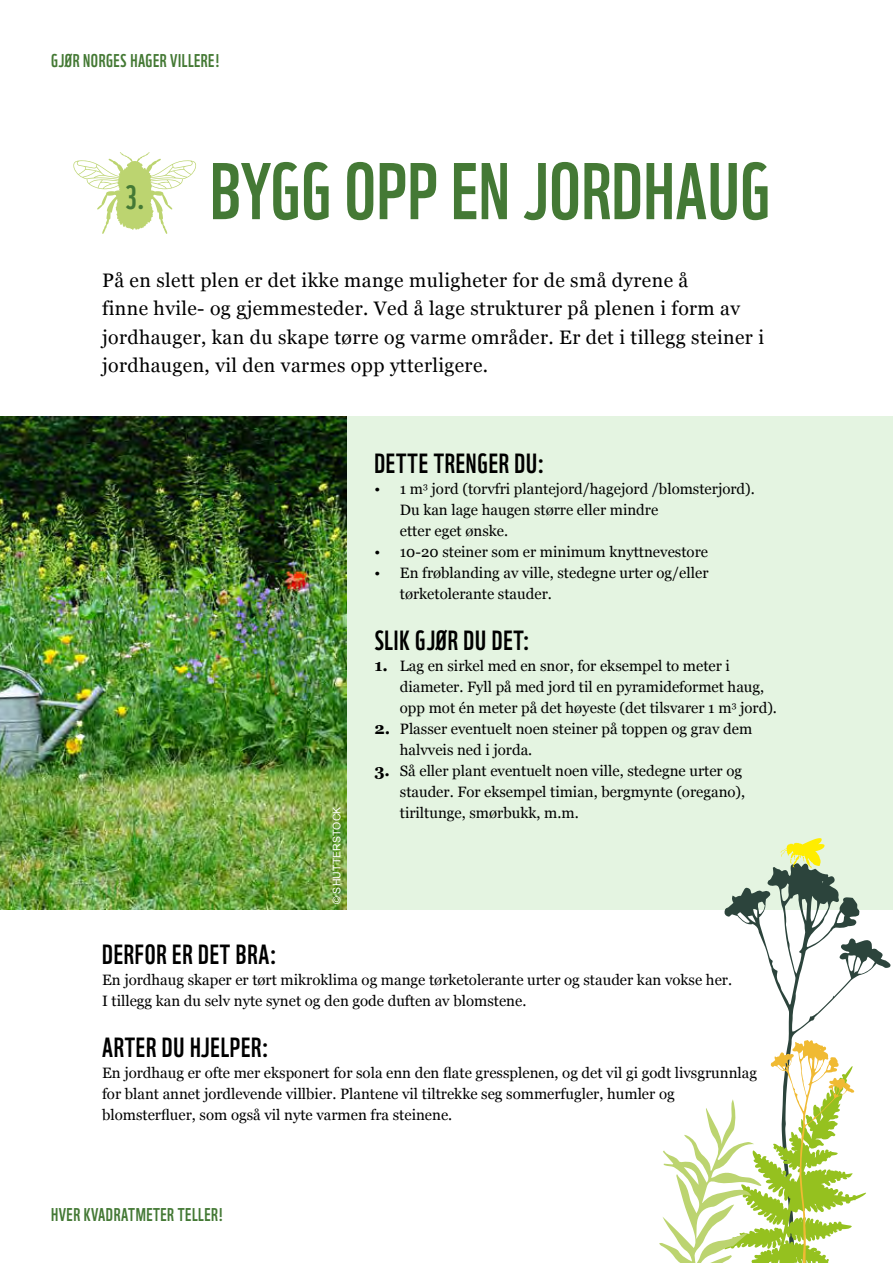
<style>
.page{position:relative;width:893px;height:1263px;background:#fff}
.page>*{position:absolute;margin:0;border:0;box-sizing:border-box;transform-origin:0 0}
.t1{font:78px "WWF";letter-spacing:.01em;color:#447935}
.t2{font:32.7px "WWF";color:#447935}
.t3{font:27px "WWF";letter-spacing:.03em;color:#000}
.t4{font:19.5px/28.5px "Georgia";letter-spacing:.02em;color:#000}
.t5{font:18px "WWF";letter-spacing:.03em;color:#447934}
.t6{font:18px "WWF";letter-spacing:.03em;color:#447935}
.t7{font:15px/21px "Georgia";color:#000}
.t8{font:10.5px "Arial";letter-spacing:.01em;color:#fff}
.s1{font-weight:700;font-size:16.5px}
</style>
<div class="page">
<div style="left:0;top:417px;width:893px;height:493px;background:#e4f4e1"></div>
<svg style="left:73px;top:152px;width:123px;height:82px"></svg>
<img style="left:0;top:417px;width:346px;height:493px">
<svg style="left:725px;top:867px;width:166px;height:173px"></svg>
<svg style="left:659px;top:1040px;width:207px;height:223px"></svg>
<svg style="left:781px;top:838px;width:43px;height:30px"></svg>
<p class="t5" style="left:51px;top:46px;width:170px">GJØR NORGES HAGER VILLERE!</p>
<h2 class="t2" style="left:125px;top:172px;width:22px">3.</h2>
<h1 class="t1" style="left:210px;top:130px;width:562px">BYGG OPP EN JORDHAUG</h1>
<p class="t4" style="left:102px;top:265px;width:663px">På en slett plen er det ikke mange muligheter for de små dyrene å<br>finne hvile- og gjemmesteder. Ved å lage strukturer på plenen i form av jordhauger, kan du skape tørre og varme områder. Er det i tillegg steiner i jordhaugen, vil den varmes opp ytterligere.</p>
<p class="t8" style="left:330px;top:904px;width:99px;rotate:-90deg">© SHUTTERSTOCK</p>
<h3 class="t3" style="left:374px;top:442px;width:172px">DETTE TRENGER DU:</h3>
<p class="t7" style="left:400px;top:477px;width:357px;text-indent:-26px">• 1 m<sup>3</sup> jord (torvfri plantejord/hagejord /blomsterjord).<br>Du kan lage haugen større eller mindre<br>etter eget ønske.</p>
<p class="t7" style="left:374px;top:540px;width:335px">• 10-20 steiner som er minimum knyttnevestore</p>
<p class="t7" style="left:400px;top:561px;width:310px;text-indent:-26px">• En frøblanding av ville, stedegne urter og/eller tørketolerante stauder.</p>
<h3 class="t3" style="left:374px;top:619px;width:157px">SLIK GJØR DU DET:</h3>
<p class="t7" style="left:400px;top:654px;width:379px;text-indent:-26px"><span class="s1">1.</span> Lag en sirkel med en snor, for eksempel to meter i diameter. Fyll på med jord til en pyramideformet haug, opp mot én meter på det høyeste (det tilsvarer 1 m<sup>3</sup> jord).</p>
<p class="t7" style="left:400px;top:717px;width:354px;text-indent:-26px"><span class="s1">2.</span> Plasser eventuelt noen steiner på toppen og grav dem halvveis ned i jorda.</p>
<p class="t7" style="left:400px;top:759px;width:347px;text-indent:-26px"><span class="s1">3.</span> Så eller plant eventuelt noen ville, stedegne urter og stauder. For eksempel timian, bergmynte (oregano), tiriltunge, smørbukk, m.m.</p>
<h3 class="t3" style="left:102px;top:933px;width:176px">DERFOR ER DET BRA:</h3>
<p class="t7" style="left:102px;top:968px;width:632px">En jordhaug skaper er tørt mikroklima og mange tørketolerante urter og stauder kan vokse her.<br>I tillegg kan du selv nyte synet og den gode duften av blomstene.</p>
<h3 class="t3" style="left:102px;top:1026px;width:168px">ARTER DU HJELPER:</h3>
<p class="t7" style="left:102px;top:1061px;width:656px">En jordhaug er ofte mer eksponert for sola enn den flate gressplenen, og det vil gi godt livsgrunnlag for blant annet jordlevende villbier. Plantene vil tiltrekke seg sommerfugler, humler og blomsterfluer, som også vil nyte varmen fra steinene.</p>
<p class="t6" style="left:51px;top:1200px;width:174px">HVER KVADRATMETER TELLER!</p>
</div>
